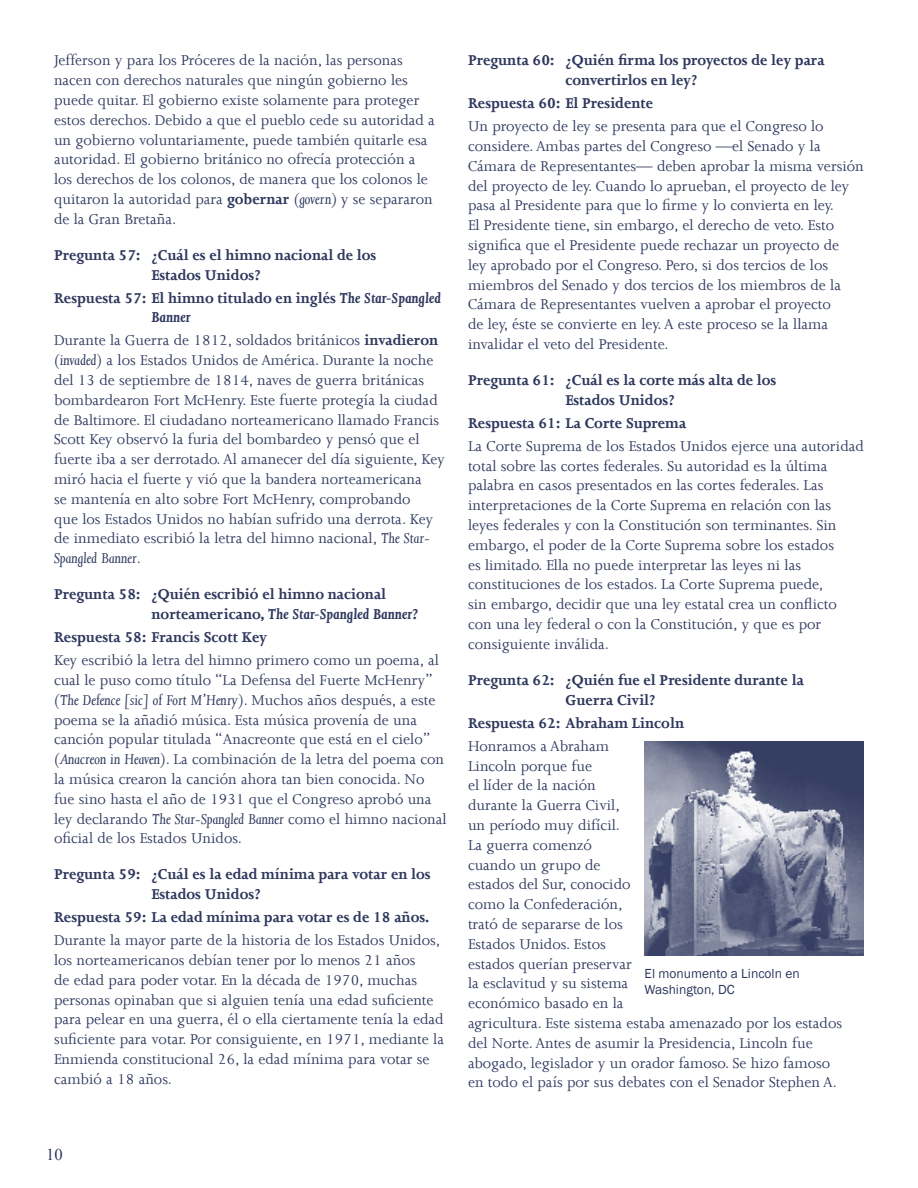
<style>
.page{position:relative;width:918px;height:1188px;background:#fff}
.page>*{position:absolute;margin:0;border:0;box-sizing:border-box;transform-origin:0 0}
.Normal_last{font:16.5px/19.8px "Joanna";color:#2e375d}
.questions{font:700 16.5px/19.8px "Joanna";color:#2e375d}
.answer{font:700 16.5px/19.8px "Joanna";color:#2e375d}
.t1{font:16.5px "Times New Roman";color:#2e375d}
.t2{font:13.5px/16.5px "Franklin Gothic";color:#2e375d}
.s1{font-weight:700}
.s2{font-style:italic}
</style>
<div class="page">
<img style="left:645px;top:741px;width:219px;height:215px">
<p class="Normal_last" style="left:54px;top:50px;width:382px">Jefferson y para los Próceres de la nación, las personas nacen con derechos naturales que ningún gobierno les puede quitar. El gobierno existe solamente para proteger estos derechos. Debido a que el pueblo cede su autoridad a un gobierno voluntariamente, puede también quitarle esa autoridad. El gobierno británico no ofrecía protección a los derechos de los colonos, de manera que los colonos le quitaron la autoridad para <span class="s1">gobernar</span> <span class="s2">(govern)</span> y se separaron de la Gran Bretaña.</p>
<p class="questions" style="left:152px;top:244px;width:226px;text-indent:-98px">Pregunta 57: ¿Cuál es el himno nacional de los<br>Estados Unidos?</p>
<p class="answer" style="left:152px;top:287px;width:291px;text-indent:-98px">Respuesta 57: El himno titulado en inglés <span class="s2">The Star-Spangled<br>Banner</span></p>
<p class="Normal_last" style="left:54px;top:330px;width:392px">Durante la Guerra de 1812, soldados británicos <span class="s1">invadieron </span><span class="s2">(invaded)</span> a los Estados Unidos de América. Durante la noche del 13 de septiembre de 1814, naves de guerra británicas bombardearon Fort McHenry. Este fuerte protegía la ciudad de Baltimore. El ciudadano norteamericano llamado Francis Scott Key observó la furia del bombardeo y pensó que el fuerte iba a ser derrotado. Al amanecer del día siguiente, Key miró hacia el fuerte y vió que la bandera norteamericana<br>se mantenía en alto sobre Fort McHenry, comprobando<br>que los Estados Unidos no habían sufrido una derrota. Key de inmediato escribió la letra del himno nacional, <span class="s2">The Star-Spangled Banner</span>.</p>
<p class="questions" style="left:152px;top:584px;width:268px;text-indent:-98px">Pregunta 58: ¿Quién escribió el himno nacional norteamericano, <span class="s2">The Star-Spangled Banner</span>?</p>
<p class="answer" style="left:54px;top:627px;width:215px">Respuesta 58: Francis Scott Key</p>
<p class="Normal_last" style="left:54px;top:650px;width:394px">Key escribió la letra del himno primero como un poema, al cual le puso como título “La Defensa del Fuerte McHenry” <span class="s2">(The Defence [sic] of Fort M’Henry)</span>. Muchos años después, a este poema se la añadió música. Esta música provenía de una canción popular titulada “Anacreonte que está en el cielo” <span class="s2">(Anacreon in Heaven)</span>. La combinación de la letra del poema con la música crearon la canción ahora tan bien conocida. No fue sino hasta el año de 1931 que el Congreso aprobó una ley declarando <span class="s2">The Star-Spangled Banner</span> como el himno nacional oficial de los Estados Unidos.</p>
<p class="questions" style="left:152px;top:864px;width:281px;text-indent:-98px">Pregunta 59: ¿Cuál es la edad mínima para votar en los<br>Estados Unidos?</p>
<p class="answer" style="left:54px;top:907px;width:377px">Respuesta 59: La edad mínima para votar es de 18 años.</p>
<p class="Normal_last" style="left:54px;top:930px;width:392px">Durante la mayor parte de la historia de los Estados Unidos, los norteamericanos debían tener por lo menos 21 años<br>de edad para poder votar. En la década de 1970, muchas personas opinaban que si alguien tenía una edad suficiente para pelear en una guerra, él o ella ciertamente tenía la edad suficiente para votar. Por consiguiente, en 1971, mediante la Enmienda constitucional 26, la edad mínima para votar se cambió a 18 años.</p>
<p class="questions" style="left:566px;top:50px;width:261px;text-indent:-98px">Pregunta 60: ¿Quién firma los proyectos de ley para convertirlos en ley?</p>
<p class="answer" style="left:468px;top:93px;width:187px">Respuesta 60: El Presidente</p>
<p class="Normal_last" style="left:468px;top:116px;width:397px">Un proyecto de ley se presenta para que el Congreso lo considere. Ambas partes del Congreso —el Senado y la Cámara de Representantes— deben aprobar la misma versión del proyecto de ley. Cuando lo aprueban, el proyecto de ley pasa al Presidente para que lo firme y lo convierta en ley.<br>El Presidente tiene, sin embargo, el derecho de veto. Esto significa que el Presidente puede rechazar un proyecto de<br>ley aprobado por el Congreso. Pero, si dos tercios de los miembros del Senado y dos tercios de los miembros de la Cámara de Representantes vuelven a aprobar el proyecto<br>de ley, éste se convierte en ley. A este proceso se la llama invalidar el veto del Presidente.</p>
<p class="questions" style="left:468px;top:370px;width:310px;text-align:center">Pregunta 61: ¿Cuál es la corte más alta de los<br>Estados Unidos?</p>
<p class="answer" style="left:468px;top:412px;width:220px">Respuesta 61: La Corte Suprema</p>
<p class="Normal_last" style="left:468px;top:435px;width:397px">La Corte Suprema de los Estados Unidos ejerce una autoridad total sobre las cortes federales. Su autoridad es la última palabra en casos presentados en las cortes federales. Las interpretaciones de la Corte Suprema en relación con las leyes federales y con la Constitución son terminantes. Sin embargo, el poder de la Corte Suprema sobre los estados<br>es limitado. Ella no puede interpretar las leyes ni las constituciones de los estados. La Corte Suprema puede,<br>sin embargo, decidir que una ley estatal crea un conflicto con una ley federal o con la Constitución, y que es por consiguiente inválida.</p>
<p class="questions" style="left:566px;top:669px;width:240px;text-indent:-98px">Pregunta 62: ¿Quién fue el Presidente durante la<br>Guerra Civil?</p>
<p class="answer" style="left:468px;top:712px;width:218px">Respuesta 62: Abraham Lincoln</p>
<p class="Normal_last" style="left:468px;top:735px;width:376px">Honramos a Abraham<br>Lincoln porque fue<br>el líder de la nación<br>durante la Guerra Civil,<br>un período muy difícil.<br>La guerra comenzó<br>cuando un grupo de<br>estados del Sur, conocido<br>como la Confederación,<br>trató de separarse de los<br>Estados Unidos. Estos<br>estados querían preservar<br>la esclavitud y su sistema<br>económico basado en la<br>agricultura. Este sistema estaba amenazado por los estados del Norte. Antes de asumir la Presidencia, Lincoln fue abogado, legislador y un orador famoso. Se hizo famoso en todo el país por sus debates con el Senador Stephen A.</p>
<p class="t2" style="left:645px;top:965px;width:157px">El monumento a Lincoln en<br>Washington, DC</p>
<p class="t1" style="left:46px;top:1144px;width:18px">10</p>
</div>
